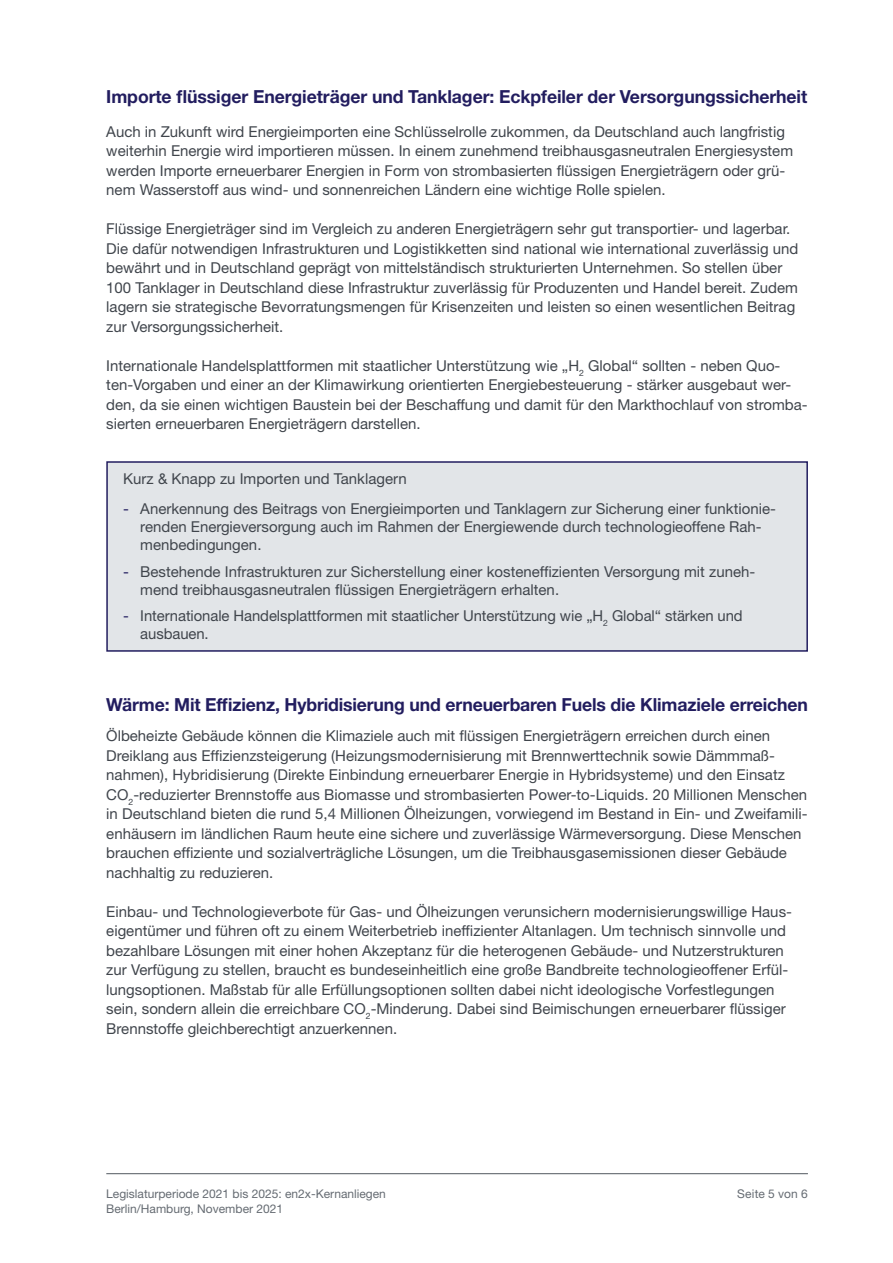
<style>
.page{position:relative;width:893px;height:1263px;background:#fff}
.page>*{position:absolute;margin:0;border:0;box-sizing:border-box;transform-origin:0 0}
.t1{font:700 18px "Helvetica Neue LT Std";letter-spacing:-.005em;color:#221d5f}
.t2{font:15px/19.5px "Helvetica Neue LT Std";color:#40454c}
.t3{font:12px "Helvetica Neue LT Std";color:#656b72}
.s1{color:#221d5f}
</style>
<div class="page">
<hr style="left:106px;top:1173px;width:702px;height:1px;background:#656b72">
<div style="left:106px;top:461px;width:702px;height:191px;background:#e2e5e8"></div>
<p class="t1" style="left:106px;top:85px;width:702px">Importe flüssiger Energieträger und Tanklager: Eckpfeiler der Versorgungssicherheit</p>
<p class="t2" style="left:106px;top:121px;width:688px">Auch in Zukunft wird Energieimporten eine Schlüsselrolle zukommen, da Deutschland auch langfristig weiterhin Energie wird importieren müssen. In einem zunehmend treibhausgasneutralen Energiesystem werden Importe erneuerbarer Energien in Form von strombasierten flüssigen Energieträgern oder grü&shy;nem Wasserstoff aus wind- und sonnenreichen Ländern eine wichtige Rolle spielen.</p>
<p class="t2" style="left:106px;top:219px;width:694px">Flüssige Energieträger sind im Vergleich zu anderen Energieträgern sehr gut transportier- und lagerbar.<br>Die dafür notwendigen Infrastrukturen und Logistikketten sind national wie international zuverlässig und bewährt und in Deutschland geprägt von mittelständisch strukturierten Unternehmen. So stellen über 100 Tanklager in Deutschland diese Infrastruktur zuverlässig für Produzenten und Handel bereit. Zudem lagern sie strategische Bevorratungsmengen für Krisenzeiten und leisten so einen wesentlichen Beitrag zur Versorgungssicherheit.</p>
<p class="t2" style="left:106px;top:355px;width:703px">Internationale Handelsplattformen mit staatlicher Unterstützung wie „H<sub>2</sub> Global“ sollten - neben Quo&shy;ten-Vorgaben und einer an der Klimawirkung orientierten Energiebesteuerung - stärker ausgebaut wer&shy;den, da sie einen wichtigen Baustein bei der Beschaffung und damit für den Markthochlauf von stromba&shy;sierten erneuerbaren Energieträgern darstellen.</p>
<p class="t2" style="left:123px;top:468px;width:285px">Kurz &amp; Knapp zu Importen und Tanklagern</p>
<p class="t2" style="left:140px;top:500px;width:637px;line-height:18px;text-indent:-17px"><span class="s1">-</span> Anerkennung des Beitrags von Energieimporten und Tanklagern zur Sicherung einer funktionie&shy;renden Energieversorgung auch im Rahmen der Energiewende durch technologieoffene Rah&shy;menbedingungen.</p>
<p class="t2" style="left:140px;top:562px;width:616px;line-height:18px;text-indent:-17px"><span class="s1">-</span> Bestehende Infrastrukturen zur Sicherstellung einer kosteneffizienten Versorgung mit zuneh&shy;mend treibhausgasneutralen flüssigen Energieträgern erhalten.</p>
<p class="t2" style="left:140px;top:607px;width:604px;line-height:18px;text-indent:-17px"><span class="s1">-</span> Internationale Handelsplattformen mit staatlicher Unterstützung wie „H<sub>2</sub> Global“ stärken und ausbauen.</p>
<p class="t1" style="left:106px;top:693px;width:703px">Wärme: Mit Effizienz, Hybridisierung und erneuerbaren Fuels die Klimaziele erreichen</p>
<p class="t2" style="left:106px;top:726px;width:703px">Ölbeheizte Gebäude können die Klimaziele auch mit flüssigen Energieträgern erreichen durch einen Dreiklang aus Effizienzsteigerung (Heizungsmodernisierung mit Brennwerttechnik sowie Dämmmaß&shy;nahmen), Hybridisierung (Direkte Einbindung erneuerbarer Energie in Hybridsysteme) und den Einsatz CO<sub>2</sub>-reduzierter Brennstoffe aus Biomasse und strombasierten Power-to-Liquids. 20 Millionen Menschen in Deutschland bieten die rund 5,4 Millionen Ölheizungen, vorwiegend im Bestand in Ein- und Zweifamili&shy;enhäusern im ländlichen Raum heute eine sichere und zuverlässige Wärmeversorgung. Diese Menschen brauchen effiziente und sozialverträgliche Lösungen, um die Treibhausgasemissionen dieser Gebäude nachhaltig zu reduzieren.</p>
<p class="t2" style="left:106px;top:901px;width:687px">Einbau- und Technologieverbote für Gas- und Ölheizungen verunsichern modernisierungswillige Haus&shy;eigentümer und führen oft zu einem Weiterbetrieb ineffizienter Altanlagen. Um technisch sinnvolle und bezahlbare Lösungen mit einer hohen Akzeptanz für die heterogenen Gebäude- und Nutzerstrukturen zur Verfügung zu stellen, braucht es bundeseinheitlich eine große Bandbreite technologieoffener Erfül&shy;lungsoptionen. Maßstab für alle Erfüllungsoptionen sollten dabei nicht ideologische Vorfestlegungen sein, sondern allein die erreichbare CO<sub>2</sub>-Minderung. Dabei sind Beimischungen erneuerbarer flüssiger Brennstoffe gleichberechtigt anzuerkennen.</p>
<p class="t3" style="left:106px;top:1187px;width:281px">Legislaturperiode 2021 bis 2025: en2x-Kernanliegen</p>
<p class="t3" style="left:737px;top:1187px;width:72px">Seite 5 von 6</p>
<p class="t3" style="left:106px;top:1202px;width:178px">Berlin/Hamburg, November 2021</p>
</div>
